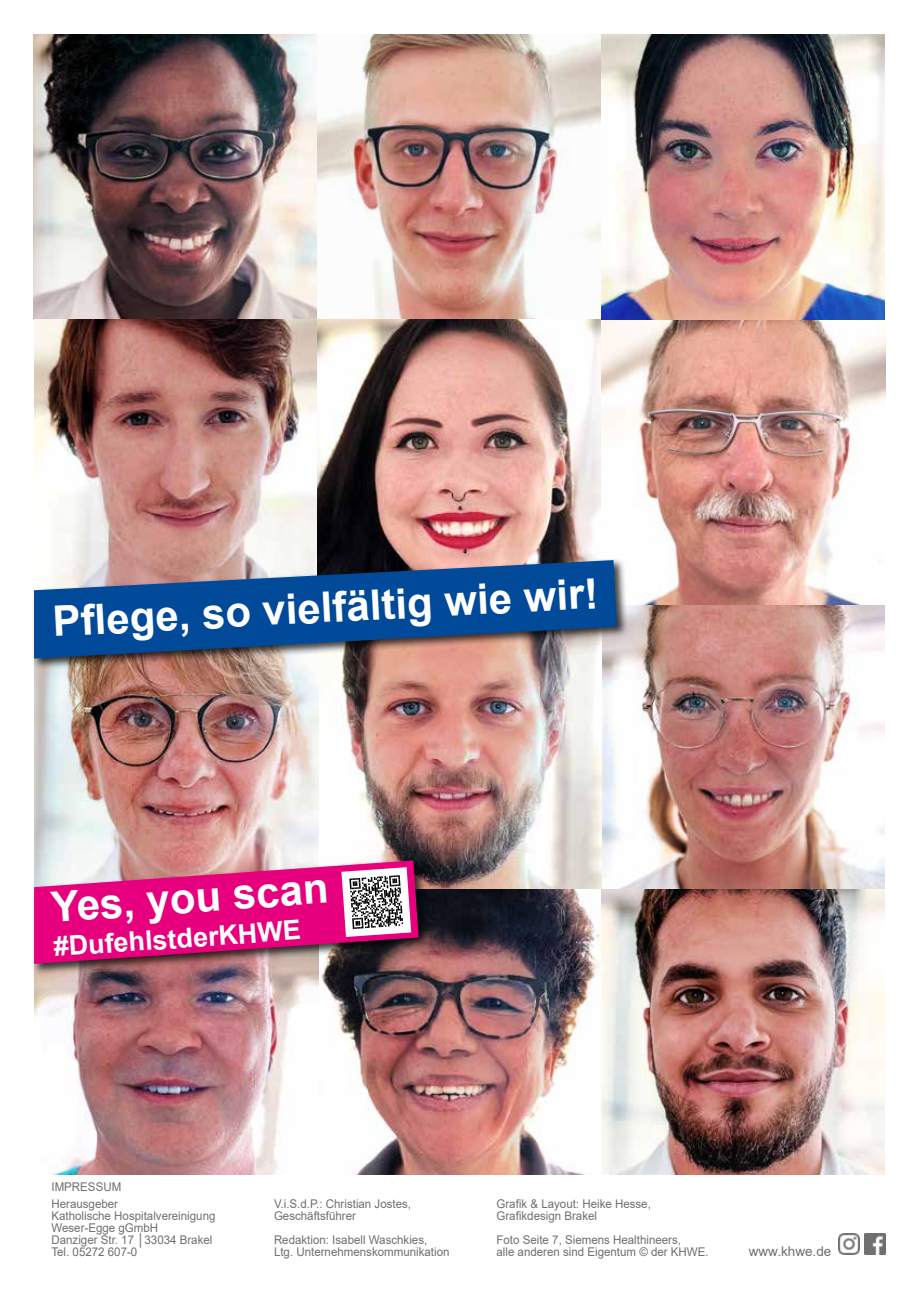
<style>
.page{position:relative;width:919px;height:1289px;background:#fff}
.page>*{position:absolute;margin:0;border:0;box-sizing:border-box;transform-origin:0 0}
.t1{font:700 42px "Arial";color:#fff}
.t2{font:700 27px "Arial";color:#fff}
.t3{font:13.5px "Arial";color:#706f6f}
.t4{font:12px/12px "Arial";color:#706f6f;scale:.96 1}
</style>
<div class="page">
<img style="left:34px;top:34px;width:851px;height:1140px">
<div style="left:31px;top:557px;width:597px;height:113px;background:#000;opacity:.75"></div>
<svg style="left:34px;top:560px;width:583px;height:98px;background:#366195"></svg>
<div style="left:31px;top:858px;width:399px;height:117px;background:#000;opacity:.75"></div>
<svg style="left:34px;top:860px;width:384px;height:103px;background:#d03887"></svg>
<img style="left:864px;top:1233px;width:21px;height:21px">
<img style="left:838px;top:1233px;width:21px;height:21px">
<h1 class="t1" style="left:51px;top:592px;width:548px;rotate:-3deg">Pfl ege, so vielfältig wie wir!</h1>
<h1 class="t1" style="left:49px;top:877px;width:279px;rotate:-4deg">Yes, you scan</h1>
<h2 class="t2" style="left:52px;top:928px;width:249px;rotate:-4deg">#DufehlstderKHWE</h2>
<p class="t4" style="left:51px;top:1178px;width:74px;line-height:16.2px">IMPRESSUM<br>Herausgeber</p>
<p class="t4" style="left:51px;top:1209px;width:172px">Katholische Hospitalvereinigung<br>Weser-Egge gGmbH<br>Danziger Str. 17 │33034 Brakel<br>Tel. 05272 607-0</p>
<p class="t4" style="left:274px;top:1197px;width:144px">V.i.S.d.P.: Christian Jostes,<br>Geschäftsführer</p>
<p class="t4" style="left:274px;top:1233px;width:184px">Redaktion: Isabell Waschkies,<br>Ltg. Unternehmenskommunikation</p>
<p class="t4" style="left:496px;top:1197px;width:162px">Grafik &amp; Layout: Heike Hesse,<br>Grafikdesign Brakel</p>
<p class="t4" style="left:496px;top:1233px;width:222px">Foto Seite 7, Siemens Healthineers,<br>alle anderen sind Eigentum © der KHWE.</p>
<p class="t3" style="left:748px;top:1242px;width:84px">www.khwe.de</p>
</div>
